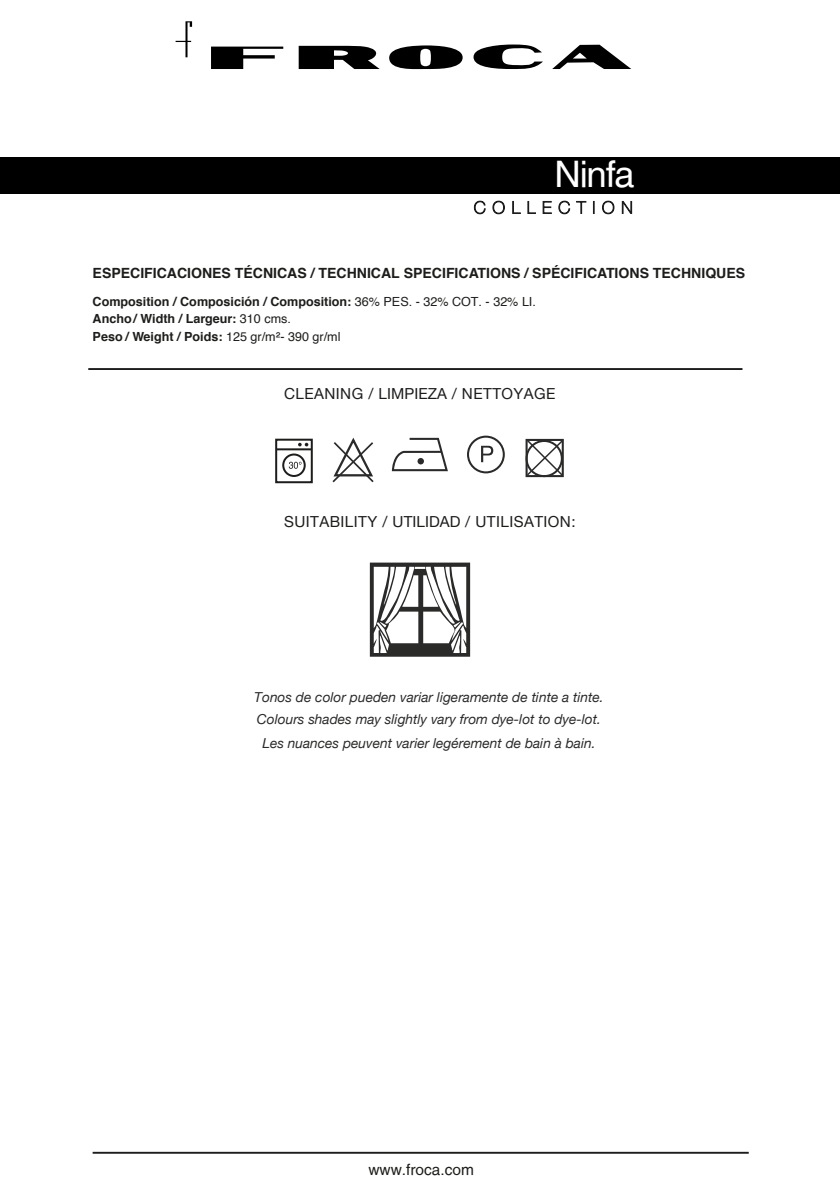
<style>
.page{position:relative;width:840px;height:1191px;background:#fff}
.page>*{position:absolute;margin:0;border:0;box-sizing:border-box;transform-origin:0 0}
.t1{font:36.6px "Helvetica LT";letter-spacing:-.035em;color:#fff}
.t2{font:15.4px "Helvetica LT";color:#1d1d1b}
.t3{font:15.2px "Helvetica Neue";letter-spacing:.03em;color:#1d1d1b}
.t4{font:700 14px "Helvetica";color:#1d1d1b}
.t5{font:italic 13.8px "Helvetica Neue";color:#2a2a29}
.t6{font:700 12.6px/17.2px "Helvetica";color:#1d1d1b}
.s1{font-weight:400}
</style>
<div class="page">
<div style="left:0;top:157px;width:839px;height:37px;background:#000"></div>
<svg style="left:473px;top:201px;width:12px;height:13px"></svg>
<svg style="left:492px;top:201px;width:12px;height:13px"></svg>
<svg style="left:512px;top:201px;width:8px;height:13px"></svg>
<svg style="left:527px;top:201px;width:8px;height:13px"></svg>
<svg style="left:542px;top:201px;width:9px;height:13px"></svg>
<svg style="left:558px;top:201px;width:28px;height:13px"></svg>
<svg style="left:593px;top:201px;width:1px;height:13px"></svg>
<svg style="left:602px;top:201px;width:12px;height:13px"></svg>
<svg style="left:621px;top:201px;width:10px;height:13px"></svg>
<svg style="left:332px;top:437px;width:42px;height:46px"></svg>
<svg style="left:391px;top:438px;width:56px;height:33px"></svg>
<svg style="left:467px;top:435px;width:37px;height:38px"></svg>
<svg style="left:525px;top:439px;width:38px;height:38px"></svg>
<div style="left:275px;top:439px;width:37px;height:44px;border:2px solid #1d1d1b"></div>
<hr style="left:276px;top:448px;width:35px;height:2px;background:#1d1d1b">
<svg style="left:298px;top:443px;width:10px;height:3px"></svg>
<div style="left:282px;top:453px;width:23px;height:24px;border:2px solid #1d1d1b;border-radius:50%"></div>
<svg style="left:288px;top:462px;width:13px;height:7px"></svg>
<hr style="left:88px;top:368px;width:654px;height:2px;background:#1d1d1b">
<hr style="left:93px;top:1151px;width:655px;height:2px;background:#1d1d1b">
<svg style="left:175px;top:21px;width:17px;height:36px"></svg>
<svg style="left:211px;top:45px;width:420px;height:25px"></svg>
<svg style="left:369px;top:562px;width:101px;height:94px"></svg>
<h1 class="t1" style="left:554px;top:153px;width:82px">Ninfa</h1>
<p class="t4" style="left:93px;top:264px;width:653px">ESPECIFICACIONES TÉCNICAS / TECHNICAL SPECIFICATIONS / SPÉCIFICATIONS TECHNIQUES</p>
<p class="t6" style="left:93px;top:293px;width:444px">Composition / Composición / Composition: <span class="s1">36% PES. - 32% COT. - 32% LI.<br></span>Ancho / Width / Largeur: <span class="s1">310 cms.<br></span>Peso / Weight / Poids: <span class="s1">125 gr/m ²- 390 gr/ml</span></p>
<p class="t3" style="left:284px;top:384px;width:273px">CLEANING / LIMPIEZA / NETTOYAGE</p>
<p class="t3" style="left:284px;top:512px;width:293px">SUITABILITY / UTILIDAD / UTILISATION:</p>
<p class="t5" style="left:254px;top:687px;width:351px">Tonos de color pueden variar ligeramente de tinte a tinte.</p>
<p class="t5" style="left:262px;top:733px;width:334px">Les nuances peuvent varier legérement de bain à bain.</p>
<p class="t5" style="left:257px;top:709px;width:345px">Colours shades may slightly vary from dye-lot to dye-lot.</p>
<p class="t2" style="left:368px;top:1160px;width:107px">www.froca.com</p>
</div>
